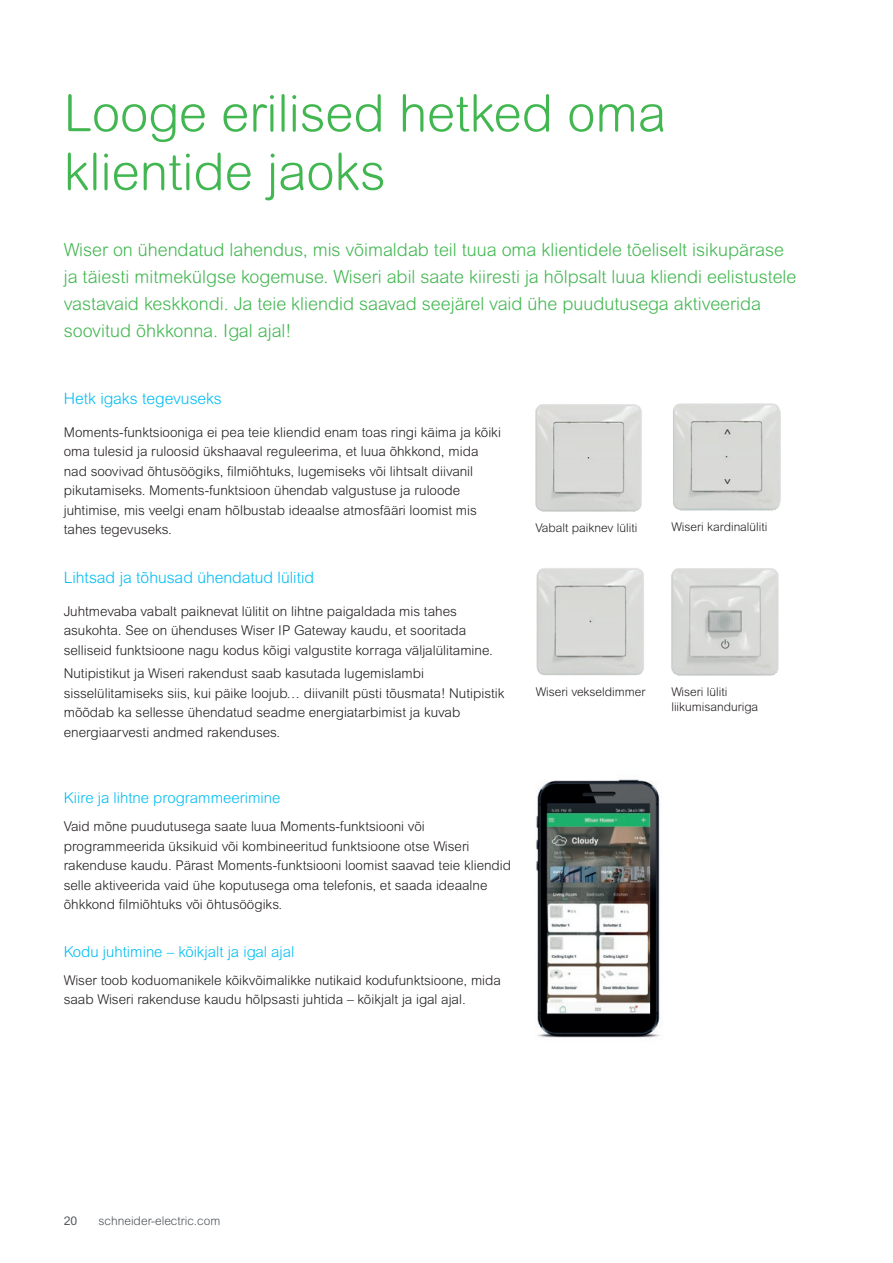
<style>
.page{position:relative;width:893px;height:1263px;background:#fff}
.page>*{position:absolute;margin:0;border:0;box-sizing:border-box;transform-origin:0 0}
.t1{font:300 51px/58.5px "Arial Rounded MT Pro";color:#42b751}
.t2{font:300 18px/27px "Arial Rounded MT Pro";color:#42b751}
.t3{font:300 15.75px "Arial Rounded MT Pro";color:#01bdf2}
.t4{font:300 15px "Arial Rounded MT Pro";color:#01bdf2}
.t5{font:300 13.5px/19.5px "Arial Rounded MT Pro";color:#231f20}
.t6{font:300 12px/15px "Arial Rounded MT Pro";color:#231f20}
.t7{font:300 12px "Arial Rounded MT Pro";color:#4d545a}
.t8{font:12px "Arial Rounded MT Pro";color:#4d545a}
</style>
<div class="page">
<img style="left:535px;top:404px;width:107px;height:108px">
<img style="left:536px;top:568px;width:108px;height:108px">
<img style="left:671px;top:568px;width:108px;height:108px">
<img style="left:673px;top:403px;width:108px;height:108px">
<img style="left:536px;top:779px;width:124px;height:259px">
<h1 class="t1" style="left:64px;top:86px;width:604px">Looge erilised hetked oma klientide jaoks</h1>
<p class="t2" style="left:64px;top:237px;width:734px">Wiser on ühendatud lahendus, mis võimaldab teil tuua oma klientidele tõeliselt isikupärase ja täiesti mitmekülgse kogemuse. Wiseri abil saate kiiresti ja hõlpsalt luua kliendi eelistustele vastavaid keskkondi. Ja teie kliendid saavad seejärel vaid ühe puudutusega aktiveerida soovitud õhkkonna. Igal ajal!</p>
<p class="t3" style="left:64px;top:389px;width:160px">Hetk igaks tegevuseks</p>
<p class="t5" style="left:64px;top:423px;width:439px">Moments-funktsiooniga ei pea teie kliendid enam toas ringi käima ja kõiki oma tulesid ja ruloosid ükshaaval reguleerima, et luua õhkkond, mida nad soovivad õhtusöögiks, filmiõhtuks, lugemiseks või lihtsalt diivanil pikutamiseks. Moments-funktsioon ühendab valgustuse ja ruloode juhtimise, mis veelgi enam hõlbustab ideaalse atmosfääri loomist mis tahes tegevuseks.</p>
<p class="t3" style="left:64px;top:568px;width:252px">Lihtsad ja tõhusad ühendatud lülitid</p>
<p class="t5" style="left:64px;top:602px;width:431px">Juhtmevaba vabalt paiknevat lülitit on lihtne paigaldada mis tahes asukohta. See on ühenduses Wiser IP Gateway kaudu, et sooritada selliseid funktsioone nagu kodus kõigi valgustite korraga väljalülitamine.</p>
<p class="t5" style="left:64px;top:664px;width:442px">Nutipistikut ja Wiseri rakendust saab kasutada lugemislambi sisselülitamiseks siis, kui päike loojub… diivanilt püsti tõusmata! Nutipistik mõõdab ka sellesse ühendatud seadme energiatarbimist ja kuvab energiaarvesti andmed rakenduses.</p>
<p class="t4" style="left:64px;top:789px;width:218px">Kiire ja lihtne programmeerimine</p>
<p class="t5" style="left:64px;top:817px;width:449px">Vaid mõne puudutusega saate luua Moments-funktsiooni või programmeerida üksikuid või kombineeritud funktsioone otse Wiseri rakenduse kaudu. Pärast Moments-funktsiooni loomist saavad teie kliendid selle aktiveerida vaid ühe koputusega oma telefonis, et saada ideaalne õhkkond filmiõhtuks või õhtusöögiks.</p>
<p class="t4" style="left:64px;top:942px;width:232px">Kodu juhtimine – kõikjalt ja igal ajal</p>
<p class="t5" style="left:64px;top:971px;width:439px">Wiser toob koduomanikele kõikvõimalikke nutikaid kodufunktsioone, mida saab Wiseri rakenduse kaudu hõlpsasti juhtida – kõikjalt ja igal ajal.</p>
<p class="t6" style="left:535px;top:520px;width:103px">Vabalt paiknev lüliti</p>
<p class="t6" style="left:672px;top:520px;width:97px">Wiseri kardinalüliti</p>
<p class="t6" style="left:536px;top:685px;width:111px">Wiseri vekseldimmer</p>
<p class="t6" style="left:671px;top:685px;width:88px">Wiseri lüliti liikumisanduriga</p>
<p class="t8" style="left:64px;top:1213px;width:15px">20</p>
<p class="t7" style="left:99px;top:1213px;width:123px">schneider-electric.com</p>
</div>
